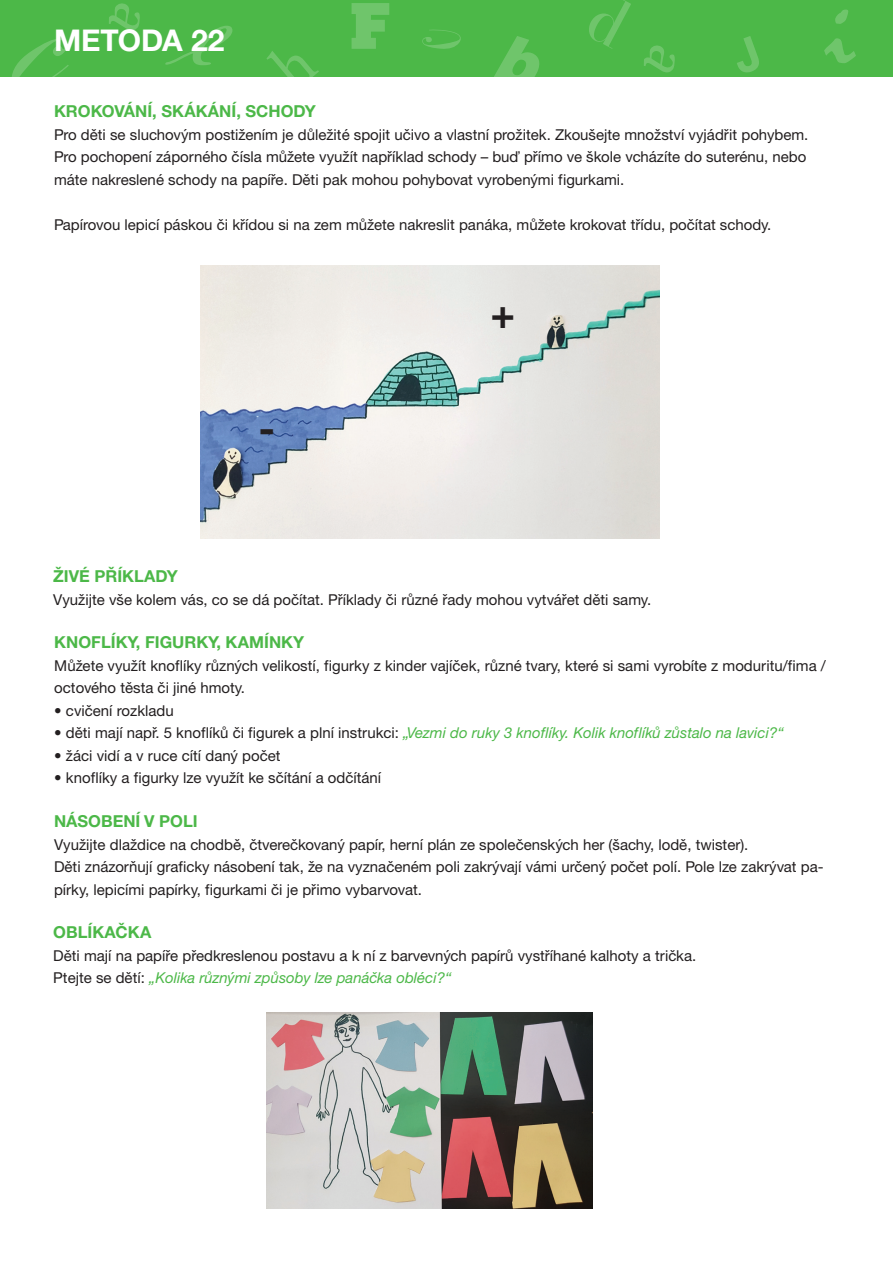
<style>
.page{position:relative;width:893px;height:1263px;background:#fff}
.page>*{position:absolute;margin:0;border:0;box-sizing:border-box;transform-origin:0 0}
.Zelený_nadpis_malý{font:700 41.25px "Helvetica Neue CE";color:#231f20}
.t1{font:700 30px "Helvetica Neue CE";color:#fff}
.Zelený_nadpis_malý-2{font:700 16.5px "Helvetica Neue CE";color:#4cb848}
.TEXT{font:15px/22.5px "Helvetica Neue CE";color:#231f20}
.TEXT-2{font:italic 15px "Helvetica Neue CE";color:#4cb848}
.s1{font-style:normal;color:#231f20}
</style>
<div class="page">
<div style="left:0;top:0;width:893px;height:77px;background:#4cb848"></div>
<svg style="left:824px;top:10px;width:32px;height:53px"></svg>
<svg style="left:737px;top:36px;width:22px;height:37px"></svg>
<svg style="left:109px;top:3px;width:31px;height:28px"></svg>
<svg style="left:494px;top:36px;width:45px;height:41px"></svg>
<svg style="left:12px;top:38px;width:57px;height:39px"></svg>
<svg style="left:589px;top:0;width:42px;height:49px"></svg>
<svg style="left:165px;top:26px;width:67px;height:39px"></svg>
<svg style="left:352px;top:3px;width:37px;height:46px"></svg>
<svg style="left:266px;top:51px;width:53px;height:26px"></svg>
<svg style="left:644px;top:45px;width:31px;height:28px"></svg>
<svg style="left:422px;top:29px;width:39px;height:20px"></svg>
<img style="left:201px;top:266px;width:458px;height:272px">
<img style="left:266px;top:1013px;width:327px;height:196px">
<h2 class="t1" style="left:54px;top:22px;width:172px">METODA 22</h2>
<p class="Zelený_nadpis_malý-2" style="left:54px;top:101px;width:263px">KROKOVÁNÍ, SKÁKÁNÍ, SCHODY</p>
<p class="TEXT" style="left:54px;top:123px;width:756px">Pro děti se sluchovým postižením je důležité spojit učivo a vlastní prožitek. Zkoušejte množství vyjádřit pohybem.</p>
<p class="TEXT" style="left:54px;top:146px;width:754px">Pro pochopení záporného čísla můžete využít například schody buď přímo ve škole vcházíte do suterénu, nebo máte nakreslené schody na papíře. Děti pak mohou pohybovat vyrobenými figurkami.</p>
<p class="TEXT" style="left:54px;top:213px;width:719px">Papírovou lepicí páskou či křídou si na zem můžete nakreslit panáka, můžete krokovat třídu, počítat schody.</p>
<p class="Zelený_nadpis_malý" style="left:259px;top:402px;width:18px">-</p>
<p class="Zelený_nadpis_malý" style="left:490px;top:288px;width:26px">+</p>
<p class="Zelený_nadpis_malý-2" style="left:53px;top:566px;width:126px">ŽIVÉ PŘÍKLADY</p>
<p class="TEXT" style="left:53px;top:588px;width:599px">Využijte vše kolem vás, co se dá počítat. Příklady či různé řady mohou vytvářet děti samy.</p>
<p class="Zelený_nadpis_malý-2" style="left:54px;top:632px;width:251px">KNOFLÍKY, FIGURKY, KAMÍNKY</p>
<p class="TEXT" style="left:54px;top:654px;width:773px">Můžete využít knoflíky různých velikostí, figurky z kinder vajíček, různé tvary, které si sami vyrobíte z moduritu/fima / octového těsta či jiné hmoty.</p>
<p class="TEXT" style="left:54px;top:699px;width:121px">• cvičení rozkladu</p>
<p class="TEXT-2" style="left:54px;top:724px;width:731px"><span class="s1">• děti mají např. 5 knoflíků či figurek a plní instrukci:</span> „Vezmi do ruky 3 knoflíky. Kolik knoflíků zůstalo na lavici?“</p>
<p class="TEXT" style="left:54px;top:744px;width:228px">• žáci vidí a v ruce cítí daný počet</p>
<p class="TEXT" style="left:54px;top:767px;width:328px">• knoflíky a figurky lze využít ke sčítání a odčítání</p>
<p class="Zelený_nadpis_malý-2" style="left:54px;top:811px;width:145px">NÁSOBENÍ V POLI</p>
<p class="TEXT" style="left:54px;top:833px;width:696px">Využijte dlaždice na chodbě, čtverečkovaný papír, herní plán ze společenských her (šachy, lodě, twister).</p>
<p class="TEXT" style="left:54px;top:856px;width:771px">Děti znázorňují graficky násobení tak, že na vyznačeném poli zakrývají vámi určený počet polí. Pole lze zakrývat pa&shy;pírky, lepicími papírky, figurkami či je přimo vybarvovat.</p>
<p class="Zelený_nadpis_malý-2" style="left:53px;top:922px;width:100px">OBLÍKAČKA</p>
<p class="TEXT" style="left:53px;top:944px;width:644px">Děti mají na papíře předkreslenou postavu a k ní z barvevných papírů vystříhané kalhoty a trička.</p>
<p class="TEXT-2" style="left:53px;top:969px;width:400px"><span class="s1">Ptejte se dětí:</span> „Kolika různými způsoby lze panáčka obléci?“</p>
</div>
